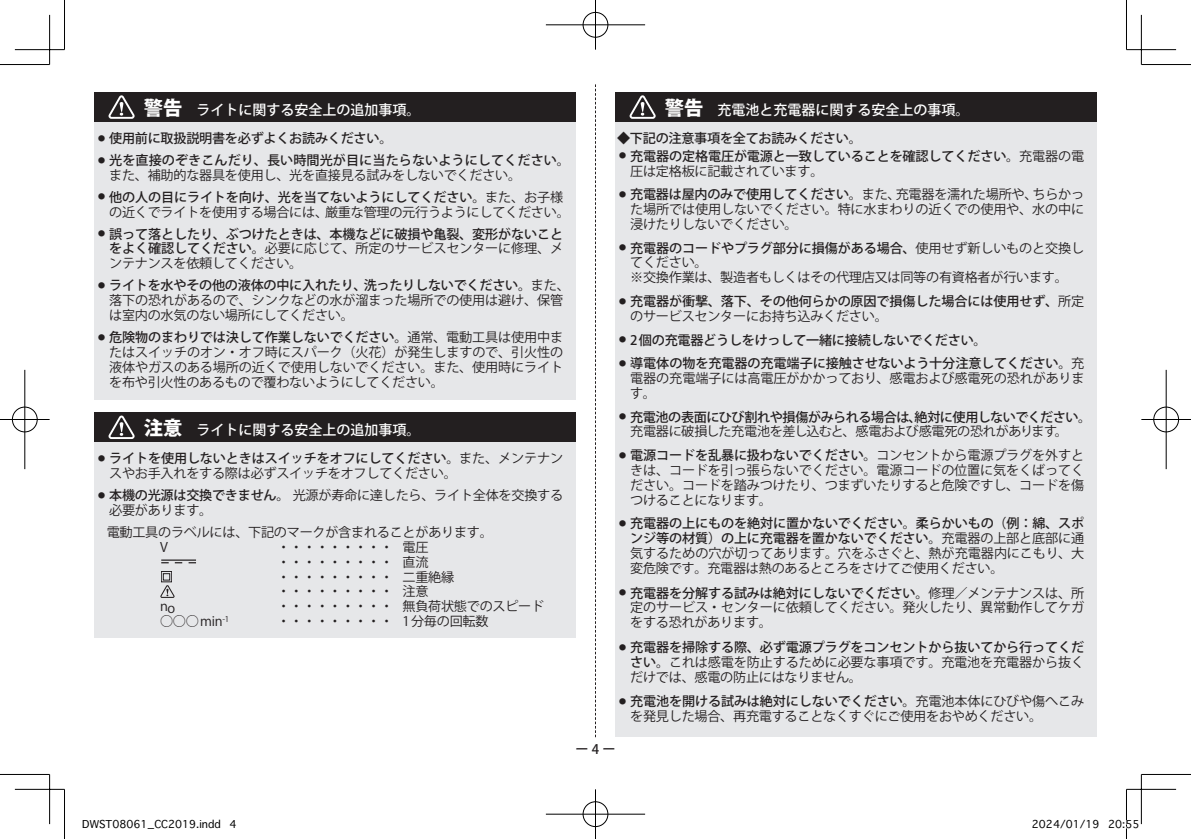
<style>
.page{position:relative;width:1191px;height:839px;background:#fff}
.page>*{position:absolute;margin:0;border:0;box-sizing:border-box;transform-origin:0 0}
.t1{font:500 14px "Koz Go Pro";color:#fff}
.t2{font:13.12px/14.9px "Koz Go Pro";letter-spacing:-.02em;color:#231f20}
.t3{font:500 13.12px/14.9px "Koz Go Pro";letter-spacing:-.01em;color:#231f20}
.t4{font:500 13.12px/14.9px "Koz Go Pro";letter-spacing:-.035em;color:#231f20}
.t5{font:10.5px "Osaka";color:#000}
.s1{font-weight:800;font-size:19.25px}
.s2{font-weight:400}
.s3{font-weight:500}
</style>
<div class="page">
<svg style="left:595px;top:84px;width:1px;height:653px"></svg>
<div style="left:94px;top:122px;width:481px;height:277px;background:#e6e7e9"></div>
<div style="left:94px;top:441px;width:481px;height:196px;background:#e6e7e9"></div>
<hr style="left:161px;top:559px;width:35px;height:1px;background:#231f20">
<svg style="left:160px;top:571px;width:15px;height:26px"></svg>
<div style="left:615px;top:122px;width:481px;height:615px;background:#e6e7e9"></div>
<div style="left:94px;top:92px;width:481px;height:30px;background:#231f20"></div>
<svg style="left:108px;top:95px;width:27px;height:24px"></svg>
<div style="left:94px;top:412px;width:481px;height:29px;background:#231f20"></div>
<svg style="left:108px;top:415px;width:27px;height:24px"></svg>
<div style="left:615px;top:92px;width:481px;height:30px;background:#231f20"></div>
<svg style="left:629px;top:95px;width:26px;height:24px"></svg>
<hr style="left:0;top:64px;width:50px;height:1px;background:#000">
<hr style="left:1141px;top:64px;width:50px;height:1px;background:#000">
<hr style="left:0;top:774px;width:50px;height:1px;background:#000">
<hr style="left:1141px;top:774px;width:50px;height:1px;background:#000">
<hr style="left:64px;top:0;width:1px;height:50px;background:#000">
<hr style="left:64px;top:789px;width:1px;height:49px;background:#000">
<hr style="left:1126px;top:0;width:1px;height:50px;background:#000">
<hr style="left:1126px;top:789px;width:1px;height:49px;background:#000">
<hr style="left:15px;top:49px;width:49px;height:1px;background:#000">
<hr style="left:1126px;top:49px;width:50px;height:1px;background:#000">
<hr style="left:15px;top:788px;width:49px;height:1px;background:#000">
<hr style="left:1126px;top:788px;width:50px;height:1px;background:#000">
<hr style="left:49px;top:15px;width:1px;height:49px;background:#000">
<hr style="left:49px;top:774px;width:1px;height:49px;background:#000">
<hr style="left:1141px;top:15px;width:1px;height:49px;background:#000">
<hr style="left:1141px;top:774px;width:1px;height:49px;background:#000">
<div style="left:582px;top:11px;width:27px;height:27px;border:2px solid #fff;border-radius:50%"></div>
<hr style="left:546px;top:24px;width:99px;height:2px;background:#fff">
<hr style="left:594px;top:0;width:3px;height:50px;background:#fff">
<div style="left:583px;top:12px;width:25px;height:25px;border:1px solid #000;border-radius:50%"></div>
<hr style="left:546px;top:25px;width:99px;height:1px;background:#000">
<hr style="left:595px;top:0;width:1px;height:50px;background:#000">
<div style="left:582px;top:800px;width:27px;height:27px;border:2px solid #fff;border-radius:50%"></div>
<hr style="left:546px;top:812px;width:99px;height:3px;background:#fff">
<hr style="left:594px;top:789px;width:3px;height:49px;background:#fff">
<div style="left:583px;top:801px;width:25px;height:25px;border:1px solid #000;border-radius:50%"></div>
<hr style="left:546px;top:813px;width:99px;height:1px;background:#000">
<hr style="left:595px;top:789px;width:1px;height:49px;background:#000">
<div style="left:11px;top:406px;width:27px;height:27px;border:2px solid #fff;border-radius:50%"></div>
<hr style="left:0;top:418px;width:50px;height:2px;background:#fff">
<hr style="left:24px;top:370px;width:2px;height:99px;background:#fff">
<div style="left:12px;top:407px;width:25px;height:25px;border:1px solid #000;border-radius:50%"></div>
<hr style="left:0;top:419px;width:50px;height:1px;background:#000">
<hr style="left:25px;top:370px;width:1px;height:99px;background:#000">
<div style="left:1152px;top:406px;width:27px;height:27px;border:2px solid #fff;border-radius:50%"></div>
<hr style="left:1141px;top:418px;width:50px;height:2px;background:#fff">
<hr style="left:1165px;top:370px;width:2px;height:99px;background:#fff">
<div style="left:1153px;top:407px;width:25px;height:25px;border:1px solid #000;border-radius:50%"></div>
<hr style="left:1141px;top:419px;width:50px;height:1px;background:#000">
<hr style="left:1165px;top:370px;width:1px;height:99px;background:#000">
<p class="t1" style="left:144px;top:101px;width:278px"><span class="s1">警告</span>　ライトに関する安全上の追加事項。</p>
<p class="t3" style="left:98px;top:131px;width:296px"><sup>●</sup> 使用前に取扱説明書を必ずよくお読みください。</p>
<p class="t3" style="left:109px;top:153px;width:462px;text-indent:-11px"><sup>●</sup> 光を直接のぞきこんだり、長い時間光が目に当たらないようにしてください。<span class="s2">また、補助的な器具を使用し、光を直接見る試みをしないでください。</span></p>
<p class="t2" style="left:109px;top:190px;width:462px;text-indent:-11px"><sup>●</sup> <span class="s3">他の人の目にライトを向け、光を当てないようにしてください。</span>また、お子様の近くでライトを使用する場合には、厳重な管理の元行うようにしてください。</p>
<p class="t3" style="left:109px;top:227px;width:455px;text-align:justify;text-indent:-11px"><sup>●</sup> 誤って落としたり、ぶつけたときは、本機などに破損や亀裂、変形がないことをよく確認してください。<span class="s2">必要に応じて、所定のサービスセンターに修理、メンテナンスを依頼してください。</span></p>
<p class="t2" style="left:109px;top:278px;width:462px;text-indent:-11px"><sup>●</sup> <span class="s3">ライトを水やその他の液体の中に入れたり、洗ったりしないでください。</span>また、落下の恐れがあるので、シンクなどの水が溜まった場所での使用は避け、保管は室内の水気のない場所にしてください。</p>
<p class="t2" style="left:109px;top:330px;width:455px;text-align:justify;text-indent:-11px"><sup>●</sup> <span class="s3">危険物のまわりでは決して作業しないでください。</span>通常、電動工具は使用中またはスイッチのオン・オフ時にスパーク（火花）が発生しますので、引火性の液体やガスのある場所の近くで使用しないでください。また、使用時にライトを布や引火性のあるもので覆わないようにしてください。</p>
<p class="t1" style="left:144px;top:421px;width:278px"><span class="s1">注意</span>　ライトに関する安全上の追加事項。</p>
<p class="t2" style="left:109px;top:451px;width:455px;text-indent:-11px"><sup>●</sup> <span class="s3">ライトを使用しないときはスイッチをオフにしてください。</span>また、メンテナンスやお手入れをする際は必ずスイッチをオフしてください。</p>
<p class="t2" style="left:109px;top:488px;width:455px;text-indent:-11px"><sup>●</sup> <span class="s3">本機の光源は交換できません。</span> 光源が寿命に達したら、ライト全体を交換する必要があります。</p>
<p class="t2" style="left:160px;top:525px;width:334px;text-indent:-53px">電動工具のラベルには、下記のマークが含まれることがあります。<br>V</p>
<p class="t2" style="left:277px;top:539px;width:179px">・・・・・・・・・ 電圧<br>・・・・・・・・・ 直流<br>・・・・・・・・・ 二重絶縁・・・・・・・・・ 注意</p>
<p class="t2" style="left:160px;top:600px;width:17px">no</p>
<p class="t2" style="left:277px;top:599px;width:269px">・・・・・・・・・ 無負荷状態でのスピード</p>
<p class="t2" style="left:160px;top:614px;width:71px">○○○min<sup>-1</sup></p>
<p class="t2" style="left:277px;top:614px;width:213px">・・・・・・・・・ 1分毎の回転数</p>
<p class="t1" style="left:665px;top:101px;width:306px"><span class="s1">警告</span>　充電池と充電器に関する安全上の事項。</p>
<p class="t3" style="left:617px;top:131px;width:246px">◆下記の注意事項を全てお読みください。</p>
<p class="t3" style="left:630px;top:149px;width:455px;text-indent:-11px"><sup>●</sup> 充電器の定格電圧が電源と一致していることを確認してください。<span class="s2">充電器の電圧は定格板に記載されています。</span></p>
<p class="t2" style="left:630px;top:187px;width:455px;text-align:justify;text-indent:-11px"><sup>●</sup> <span class="s3">充電器は屋内のみで使用してください。</span>また、充電器を濡れた場所や、ちらかった場所では使用しないでください。特に水まわりの近くでの使用や、水の中に浸けたりしないでください。</p>
<p class="t2" style="left:630px;top:240px;width:455px;text-indent:-11px"><sup>●</sup> <span class="s3">充電器のコードやプラグ部分に損傷がある場合、</span>使用せず新しいものと交換してください。<br>※交換作業は、製造者もしくはその代理店又は同等の有資格者が行います。</p>
<p class="t3" style="left:630px;top:294px;width:455px;text-indent:-11px"><sup>●</sup> 充電器が衝撃、落下、その他何らかの原因で損傷した場合には使用せず、<span class="s2">所定のサービスセンターにお持ち込みください。</span></p>
<p class="t3" style="left:619px;top:333px;width:369px"><sup>●</sup> 2個の充電器どうしをけっして一緒に接続しないでください。</p>
<p class="t2" style="left:630px;top:356px;width:456px;text-align:justify;text-indent:-11px"><sup>●</sup> <span class="s3">導電体の物を充電器の充電端子に接触させないよう十分注意してください。</span>充電器の充電端子には高電圧がかかっており、感電および感電死の恐れがあります。</p>
<p class="t4" style="left:630px;top:410px;width:462px;text-indent:-11px"><sup>●</sup> 充電池の表面にひび割れや損傷がみられる場合は、絶対に使用しないでください。<span class="s2">充電器に破損した充電池を差し込むと、感電および感電死の恐れがあります。</span></p>
<p class="t2" style="left:630px;top:448px;width:455px;text-align:justify;text-indent:-11px"><sup>●</sup> <span class="s3">電源コードを乱暴に扱わないでください。</span>コンセントから電源プラグを外すときは、コードを引っ張らないでください。電源コードの位置に気をくばってください。コードを踏みつけたり、つまずいたりすると危険ですし、コードを傷つけることになります。</p>
<p class="t2" style="left:630px;top:516px;width:456px;text-align:justify;text-indent:-11px"><sup>●</sup> <span class="s3">充電器の上にものを絶対に置かないでください。柔らかいもの（例：綿、スポンジ等の材質）の上に充電器を置かないでください。</span>充電器の上部と底部に通気するための穴が切ってあります。穴をふさぐと、熱が充電器内にこもり、大変危険です。充電器は熱のあるところをさけてご使用ください。</p>
<p class="t2" style="left:630px;top:585px;width:455px;text-align:justify;text-indent:-11px"><sup>●</sup> <span class="s3">充電器を分解する試みは絶対にしないでください。</span>修理／メンテナンスは、所定のサービス・センターに依頼してください。発火したり、異常動作してケガをする恐れがあります。</p>
<p class="t2" style="left:630px;top:639px;width:455px;text-align:justify;text-indent:-11px"><sup>●</sup> <span class="s3">充電器を掃除する際、必ず電源プラグをコンセントから抜いてから行ってください。</span>これは感電を防止するために必要な事項です。充電池を充電器から抜くだけでは、感電の防止にはなりません。</p>
<p class="t2" style="left:630px;top:694px;width:455px;text-indent:-11px"><sup>●</sup> <span class="s3">充電池を開ける試みは絶対にしないでください。</span>充電池本体にひびや傷へこみを発見した場合、再充電することなくすぐにご使用をおやめください。</p>
<p class="t3" style="left:575px;top:742px;width:41px">ー4ー</p>
<p class="t5" style="left:82px;top:817px;width:156px">DWST08061_CC2019.indd 4</p>
<p class="t5" style="left:1032px;top:817px;width:109px">2024/01/19 20:55</p>
</div>
